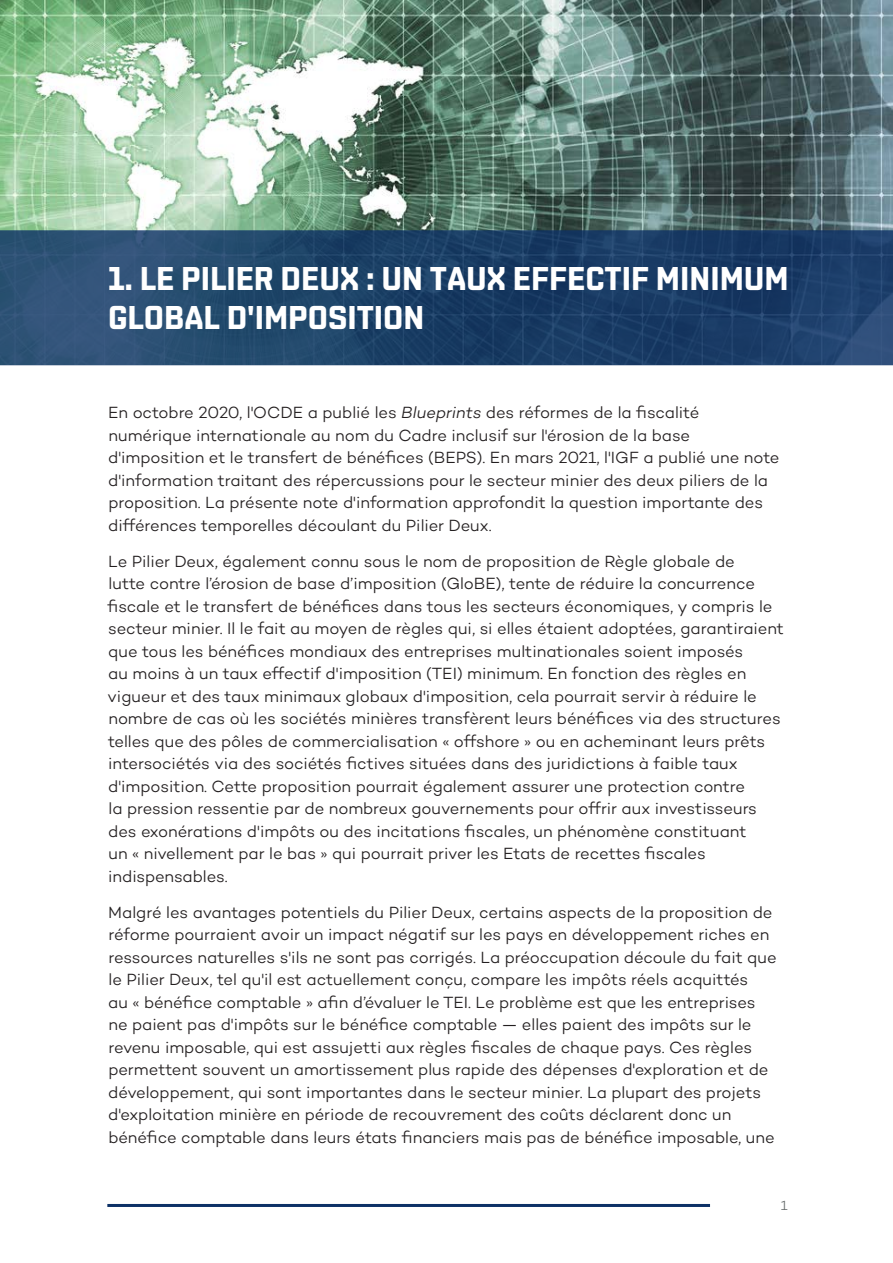
<style>
.page{position:relative;width:893px;height:1263px;background:#fff}
.page>*{position:absolute;margin:0;border:0;box-sizing:border-box;transform-origin:0 0}
.Heading_1{font:700 33px/39px "Shentox";color:#fff}
.Body_copy{font:300 16.5px/22.5px "Campton";letter-spacing:-.005em;color:#231f20}
.t1{font:300 13.5px "Campton";color:#676c6c}
.s1{font-style:italic}
</style>
<div class="page">
<hr style="left:107px;top:1204px;width:603px;height:3px;background:#0d3166">
<img style="left:0;top:0;width:893px;height:230px">
<svg style="left:0;top:230px;width:893px;height:135px;background:#20436a"></svg>
<p class="Heading_1" style="left:108px;top:260px;width:682px">1. LE PILIER DEUX : UN TAUX EFFECTIF MINIMUM<br>GLOBAL D'IMPOSITION</p>
<p class="Body_copy" style="left:108px;top:401px;width:673px">En octobre 2020, l'OCDE a publié les <span class="s1">Blueprints</span> des réformes de la fiscalité numérique internationale au nom du Cadre inclusif sur l'érosion de la base d'imposition et le transfert de bénéfices (BEPS). En mars 2021, l'IGF a publié une note d'information traitant des répercussions pour le secteur minier des deux piliers de la proposition. La présente note d'information approfondit la question importante des différences temporelles découlant du Pilier Deux.</p>
<p class="Body_copy" style="left:108px;top:550px;width:678px">Le Pilier Deux, également connu sous le nom de proposition de Règle globale de<br>lutte contre l’érosion de base d’imposition (GloBE), tente de réduire la concurrence fiscale et le transfert de bénéfices dans tous les secteurs économiques, y compris le secteur minier. Il le fait au moyen de règles qui, si elles étaient adoptées, garantiraient que tous les bénéfices mondiaux des entreprises multinationales soient imposés<br>au moins à un taux effectif d'imposition (TEI) minimum. En fonction des règles en vigueur et des taux minimaux globaux d'imposition, cela pourrait servir à réduire le nombre de cas où les sociétés minières transfèrent leurs bénéfices via des structures telles que des pôles de commercialisation « offshore » ou en acheminant leurs prêts intersociétés via des sociétés fictives situées dans des juridictions à faible taux d'imposition. Cette proposition pourrait également assurer une protection contre<br>la pression ressentie par de nombreux gouvernements pour offrir aux investisseurs des exonérations d'impôts ou des incitations fiscales, un phénomène constituant<br>un « nivellement par le bas » qui pourrait priver les Etats de recettes fiscales indispensables.</p>
<p class="Body_copy" style="left:108px;top:901px;width:670px">Malgré les avantages potentiels du Pilier Deux, certains aspects de la proposition de réforme pourraient avoir un impact négatif sur les pays en développement riches en ressources naturelles s'ils ne sont pas corrigés. La préoccupation découle du fait que le Pilier Deux, tel qu'il est actuellement conçu, compare les impôts réels acquittés<br>au « bénéfice comptable » afin d’évaluer le TEI. Le problème est que les entreprises ne paient pas d'impôts sur le bénéfice comptable — elles paient des impôts sur le revenu imposable, qui est assujetti aux règles fiscales de chaque pays. Ces règles permettent souvent un amortissement plus rapide des dépenses d'exploration et de développement, qui sont importantes dans le secteur minier. La plupart des projets d'exploitation minière en période de recouvrement des coûts déclarent donc un bénéfice comptable dans leurs états financiers mais pas de bénéfice imposable, une</p>
<p class="t1" style="left:781px;top:1197px;width:8px">1</p>
</div>
